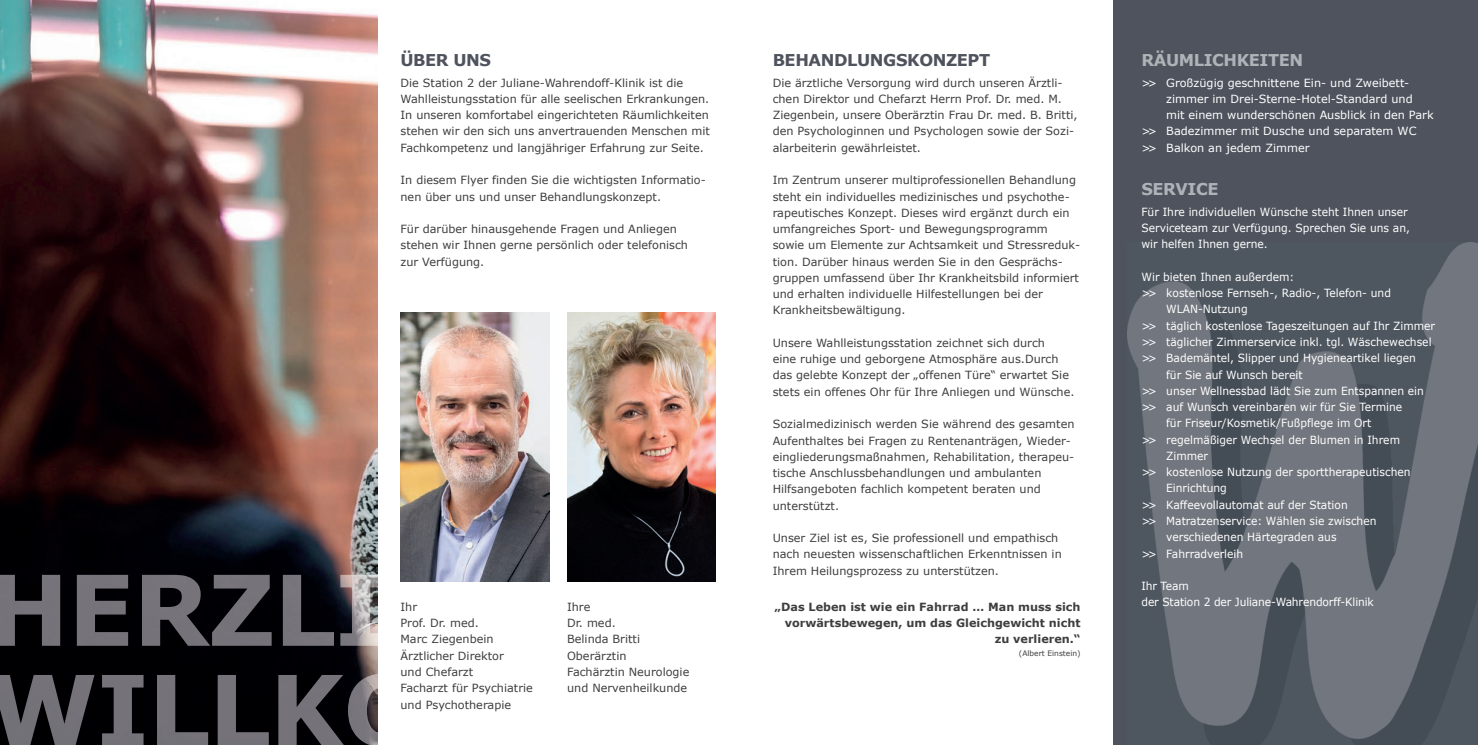
<style>
.page{position:relative;width:1478px;height:745px;background:#fff}
.page>*{position:absolute;margin:0;border:0;box-sizing:border-box;transform-origin:0 0}
.t1{font:700 16.25px "Verdana";letter-spacing:-.025em;color:#4e535d}
.t2{font:700 16.25px "Verdana";letter-spacing:-.025em;color:#aeb3b8}
.t3{font:11.25px/16.2px "Verdana";color:#3e3e3f}
.t4{font:11.25px "Verdana";color:#fff}
.t5{font:11.25px/16.2px "Verdana";color:#fff;scale:.95 1}
.t6{font:700 11.25px/16.2px "Verdana";color:#3e3e3f;text-align:right}
.t7{font:7.5px "Verdana";color:#3e3e3f}
</style>
<div class="page">
<img style="left:0;top:0;width:377px;height:673px">
<img style="left:0;top:574px;width:377px;height:72px">
<img style="left:0;top:673px;width:377px;height:71px">
<div style="left:1113px;top:0;width:365px;height:744px;background:#4e535d"></div>
<img style="left:1127px;top:242px;width:351px;height:497px">
<img style="left:400px;top:312px;width:149px;height:269px">
<img style="left:567px;top:312px;width:149px;height:269px">
<h1 class="t1" style="left:400px;top:49px;width:92px">ÜBER UNS</h1>
<h1 class="t2" style="left:1141px;top:49px;width:163px">RÄUMLICHKEITEN</h1>
<p class="t3" style="left:400px;top:74px;width:311px">Die Station 2 der Juliane-Wahrendoff-Klinik ist die Wahlleistungsstation für alle seelischen Erkrankungen.<br>In unseren komfortabel eingerichteten Räumlichkeiten stehen wir den sich uns anvertrauenden Menschen mit Fachkompetenz und langjähriger Erfahrung zur Seite.</p>
<p class="t3" style="left:400px;top:171px;width:307px">In diesem Flyer finden Sie die wichtigsten Informatio&shy;nen über uns und unser Behandlungskonzept.</p>
<p class="t3" style="left:400px;top:220px;width:289px">Für darüber hinausgehende Fragen und Anliegen stehen wir Ihnen gerne persönlich oder telefonisch zur Verfügung.</p>
<h1 class="t1" style="left:772px;top:49px;width:219px">BEHANDLUNGSKONZEPT</h1>
<p class="t3" style="left:772px;top:74px;width:306px">Die ärztliche Versorgung wird durch unseren Ärztli&shy;chen Direktor und Chefarzt Herrn Prof. Dr. med. M.<br>Ziegenbein, unsere Oberärztin Frau Dr. med. B. Britti, den Psychologinnen und Psychologen sowie der Sozi&shy;alarbeiterin gewährleistet.</p>
<p class="t3" style="left:772px;top:171px;width:309px">Im Zentrum unserer multiprofessionellen Behandlung steht ein individuelles medizinisches und psychothe&shy;rapeutisches Konzept. Dieses wird ergänzt durch ein umfangreiches Sport- und Bewegungsprogramm sowie um Elemente zur Achtsamkeit und Stressreduk&shy;tion. Darüber hinaus werden Sie in den Gesprächs&shy;gruppen umfassend über Ihr Krankheitsbild informiert und erhalten individuelle Hilfestellungen bei der Krankheitsbewältigung.</p>
<p class="t3" style="left:772px;top:334px;width:303px">Unsere Wahlleistungsstation zeichnet sich durch<br>eine ruhige und geborgene Atmosphäre aus.Durch das gelebte Konzept der „offenen Türe“ erwartet Sie stets ein offenes Ohr für Ihre Anliegen und Wünsche.</p>
<p class="t3" style="left:772px;top:415px;width:303px">Sozialmedizinisch werden Sie während des gesamten Aufenthaltes bei Fragen zu Rentenanträgen, Wieder&shy;eingliederungsmaßnahmen, Rehabilitation, therapeu&shy;tische Anschlussbehandlungen und ambulanten Hilfsangeboten fachlich kompetent beraten und unterstützt.</p>
<p class="t3" style="left:772px;top:529px;width:291px">Unser Ziel ist es, Sie professionell und empathisch nach neuesten wissenschaftlichen Erkenntnissen in<br>Ihrem Heilungsprozess zu unterstützen.</p>
<p class="t6" style="left:774px;top:598px;width:307px">„Das Leben ist wie ein Fahrrad … Man muss sich vorwärtsbewegen, um das Gleichgewicht nicht zu verlieren.“</p>
<p class="t7" style="left:1019px;top:648px;width:63px">(Albert Einstein)</p>
<p class="t4" style="left:1141px;top:75px;width:269px">&gt;&gt; Großzügig geschnittene Ein- und Zweibett-</p>
<p class="t4" style="left:1166px;top:91px;width:248px">zimmer im Drei-Sterne-Hotel-Standard und</p>
<p class="t4" style="left:1166px;top:108px;width:269px">mit einem wunderschönen Ausblick in den Park</p>
<p class="t4" style="left:1141px;top:124px;width:276px">&gt;&gt; Badezimmer mit Dusche und separatem WC</p>
<p class="t4" style="left:1141px;top:140px;width:170px">&gt;&gt; Balkon an jedem Zimmer</p>
<h1 class="t2" style="left:1141px;top:178px;width:79px">SERVICE</h1>
<p class="t5" style="left:1141px;top:203px;width:284px">Für Ihre individuellen Wünsche steht Ihnen unser<br>Serviceteam zur Verfügung. Sprechen Sie uns an, wir helfen Ihnen gerne.</p>
<p class="t5" style="left:1141px;top:268px;width:162px">Wir bieten Ihnen außerdem:</p>
<p class="t4" style="left:1141px;top:286px;width:251px">&gt;&gt; kostenlose Fernseh-, Radio-, Telefon- und</p>
<p class="t5" style="left:1166px;top:300px;width:87px">WLAN-Nutzung</p>
<p class="t4" style="left:1141px;top:318px;width:295px">&gt;&gt; täglich kostenlose Tageszeitungen auf Ihr Zimmer</p>
<p class="t4" style="left:1141px;top:334px;width:292px">&gt;&gt; täglicher Zimmerservice inkl. tgl. Wäschewechsel</p>
<p class="t4" style="left:1141px;top:351px;width:276px">&gt;&gt; Bademäntel, Slipper und Hygieneartikel liegen</p>
<p class="t5" style="left:1166px;top:365px;width:145px">für Sie auf Wunsch bereit</p>
<p class="t4" style="left:1141px;top:383px;width:284px">&gt;&gt; unser Wellnessbad lädt Sie zum Entspannen ein</p>
<p class="t4" style="left:1141px;top:399px;width:262px">&gt;&gt; auf Wunsch vereinbaren wir für Sie Termine</p>
<p class="t5" style="left:1166px;top:414px;width:217px">für Friseur/Kosmetik/Fußpflege im Ort</p>
<p class="t4" style="left:1141px;top:432px;width:260px">&gt;&gt; regelmäßiger Wechsel der Blumen in Ihrem</p>
<p class="t5" style="left:1166px;top:447px;width:46px">Zimmer</p>
<p class="t4" style="left:1141px;top:464px;width:271px">&gt;&gt; kostenlose Nutzung der sporttherapeutischen</p>
<p class="t5" style="left:1166px;top:479px;width:65px">Einrichtung</p>
<p class="t4" style="left:1141px;top:497px;width:208px">&gt;&gt; Kaffeevollautomat auf der Station</p>
<p class="t4" style="left:1141px;top:513px;width:236px">&gt;&gt; Matratzenservice: Wählen sie zwischen</p>
<p class="t5" style="left:1166px;top:528px;width:181px">verschiedenen Härtegraden aus</p>
<p class="t4" style="left:1141px;top:546px;width:103px">&gt;&gt; Fahrradverleih</p>
<p class="t5" style="left:1141px;top:577px;width:246px">Ihr Team<br>der Station 2 der Juliane-Wahrendorff-Klinik</p>
<p class="t3" style="left:400px;top:598px;width:18px">Ihr</p>
<p class="t3" style="left:567px;top:598px;width:25px">Ihre</p>
<p class="t3" style="left:400px;top:614px;width:80px">Prof. Dr. med.</p>
<p class="t3" style="left:567px;top:614px;width:50px">Dr. med.</p>
<p class="t3" style="left:400px;top:630px;width:95px">Marc Ziegenbein</p>
<p class="t3" style="left:567px;top:630px;width:74px">Belinda Britti</p>
<p class="t3" style="left:400px;top:646px;width:105px">Ärztlicher Direktor</p>
<p class="t3" style="left:567px;top:646px;width:61px">Oberärztin</p>
<p class="t3" style="left:400px;top:663px;width:74px">und Chefarzt</p>
<p class="t3" style="left:567px;top:663px;width:124px">Fachärztin Neurologie</p>
<p class="t3" style="left:400px;top:679px;width:134px">Facharzt für Psychiatrie</p>
<p class="t3" style="left:567px;top:679px;width:122px">und Nervenheilkunde</p>
<p class="t3" style="left:400px;top:695px;width:112px">und Psychotherapie</p>
</div>
